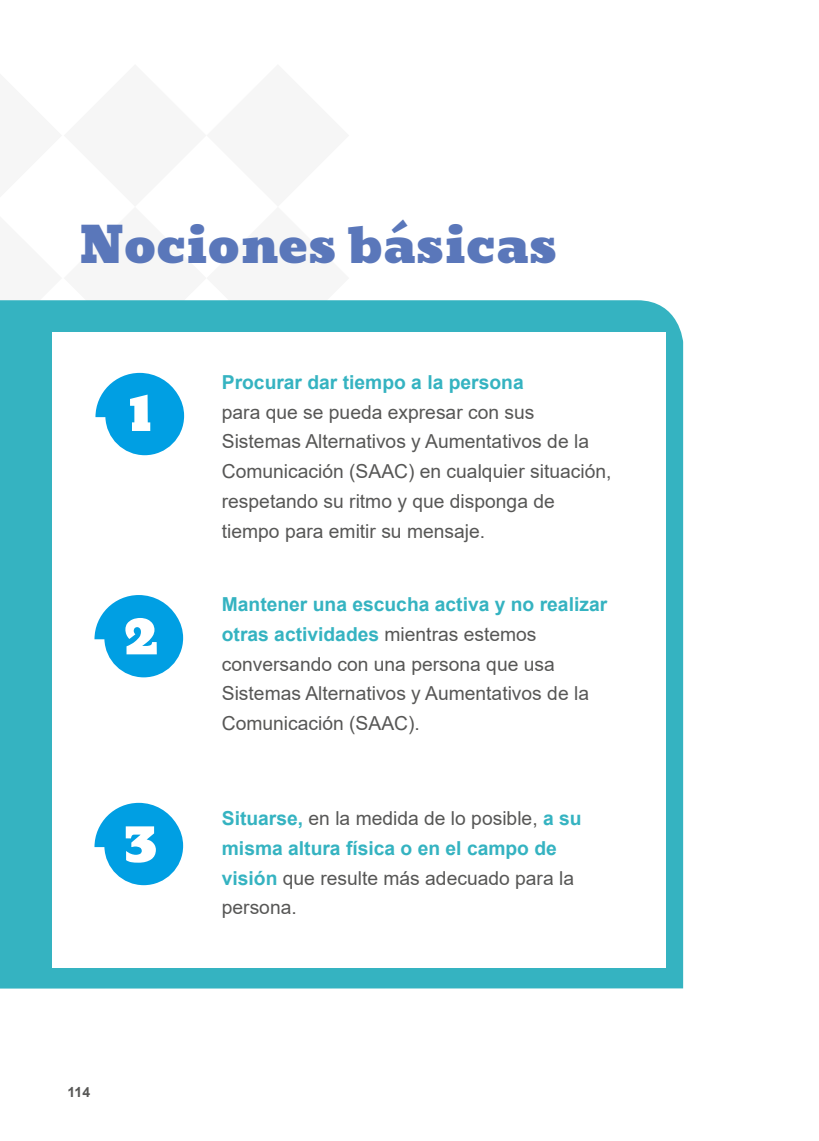
<style>
.page{position:relative;width:819px;height:1141px;background:#fff}
.page>*{position:absolute;margin:0;border:0;box-sizing:border-box;transform-origin:0 0}
.t1{font:54.25px "Bevan";color:#fff}
.t2{font:49px "Bevan";color:#5a77ba}
.t3{font:19.25px/29.8px "Arial";color:#575756}
.t4{font:700 14px "Arial";color:#575756}
.s1{font-weight:700;color:#35b3c1}
</style>
<div class="page">
<div style="left:0;top:300px;width:683px;height:689px;background:#35b3c1"></div>
<div style="left:53px;top:332px;width:612px;height:636px;background:#fff"></div>
<svg style="left:95px;top:373px;width:89px;height:82px"></svg>
<svg style="left:94px;top:595px;width:89px;height:82px"></svg>
<svg style="left:94px;top:803px;width:89px;height:82px"></svg>
<p class="t2" style="left:79px;top:218px;width:480px">Nociones básicas</p>
<p class="t1" style="left:128px;top:381px;width:25px">1</p>
<p class="t1" style="left:123px;top:604px;width:37px">2</p>
<p class="t1" style="left:123px;top:812px;width:36px">3</p>
<p class="t3" style="left:222px;top:367px;width:391px"><span class="s1">Procurar dar tiempo a la persona<br></span>para que se pueda expresar con sus Sistemas Alternativos y Aumentativos de la Comunicación (SAAC) en cualquier situación, respetando su ritmo y que disponga de tiempo para emitir su mensaje.</p>
<p class="t3" style="left:222px;top:589px;width:387px"><span class="s1">Mantener una escucha activa y no realizar otras actividades</span> mientras estemos conversando con una persona que usa Sistemas Alternativos y Aumentativos de la Comunicación (SAAC).</p>
<p class="t3" style="left:222px;top:803px;width:361px"><span class="s1">Situarse,</span> en la medida de lo posible, <span class="s1">a su misma altura física o en el campo de visión</span> que resulte más adecuado para la persona.</p>
<p class="t4" style="left:68px;top:1082px;width:24px">114</p>
</div>
